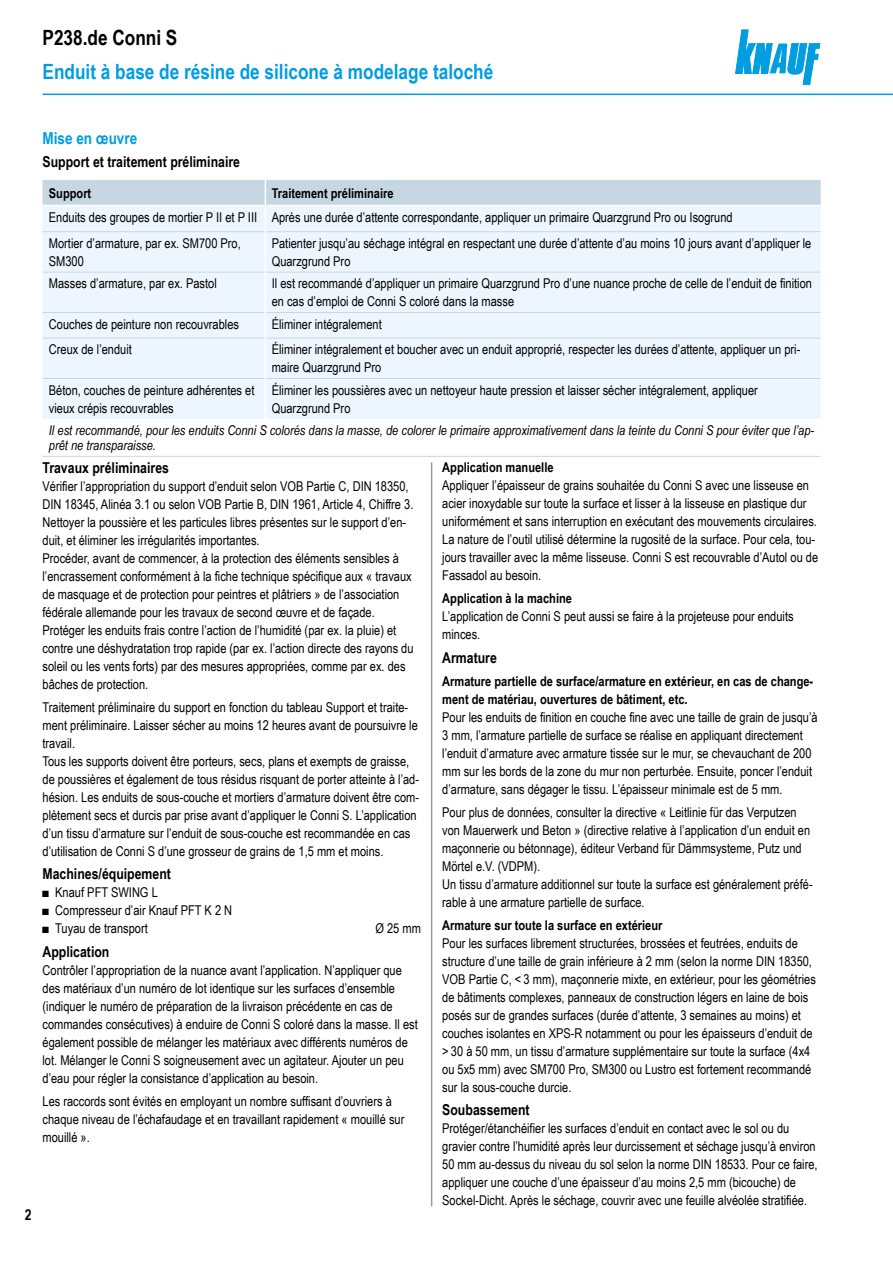
<style>
.page{position:relative;width:893px;height:1263px;background:#fff}
.page>*{position:absolute;margin:0;border:0;box-sizing:border-box;transform-origin:0 0}
.t1{font:700 21px "Arial Narrow";color:#009de0}
.t2{font:700 21px "Arial Narrow";color:#000}
.Ue3_11cyan_TB{font:700 16.5px "Arial Narrow";color:#009de0}
.Ue4_10schwarz_TB{font:700 15px "Arial Narrow";color:#000}
.Text_TB{font:13.5px/18px "Arial Narrow";color:#000}
.Tab_Text_TB{font:13.5px/18px "Arial Narrow";color:#000}
.Text_Abs_o_TB{font:13.5px/18px "Arial Narrow";color:#000}
.Ue5_9schwarz_TB{font:700 13.5px/18px "Arial Narrow";color:#000}
.Leg_Tabelle_TB{font:italic 13.5px/15px "Arial Narrow";color:#000}
.Tab_Kopf_TB{font:700 13.5px "Arial Narrow";color:#000}
</style>
<div class="page">
<svg style="left:735px;top:30px;width:85px;height:54px"></svg>
<hr style="left:43px;top:94px;width:850px;height:1px;background:#009de0">
<hr style="left:431px;top:462px;width:1px;height:744px;background:#9b9b9b">
<div style="left:43px;top:232px;width:778px;height:187px;background:#edf6fe"></div>
<hr style="left:43px;top:272px;width:222px;height:1px;background:#c6d7e4">
<hr style="left:266px;top:272px;width:555px;height:1px;background:#c6d7e4">
<hr style="left:43px;top:312px;width:222px;height:1px;background:#c6d7e4">
<hr style="left:266px;top:312px;width:555px;height:1px;background:#c6d7e4">
<hr style="left:43px;top:338px;width:222px;height:1px;background:#c6d7e4">
<hr style="left:266px;top:338px;width:555px;height:1px;background:#c6d7e4">
<hr style="left:43px;top:378px;width:222px;height:1px;background:#c6d7e4">
<hr style="left:266px;top:378px;width:555px;height:1px;background:#c6d7e4">
<svg style="left:43px;top:180px;width:778px;height:52px;background:#dae7f1"></svg>
<hr style="left:265px;top:232px;width:1px;height:40px;background:#fff">
<hr style="left:265px;top:272px;width:1px;height:41px;background:#fff">
<svg style="left:265px;top:313px;width:1px;height:25px"></svg>
<hr style="left:265px;top:338px;width:1px;height:40px;background:#fff">
<hr style="left:265px;top:378px;width:1px;height:41px;background:#fff">
<hr style="left:43px;top:456px;width:222px;height:1px;background:#c6d7e4">
<hr style="left:265px;top:456px;width:556px;height:1px;background:#c6d7e4">
<h1 class="t2" style="left:43px;top:22px;width:136px">P238.de Conni S</h1>
<h1 class="t1" style="left:43px;top:56px;width:452px">Enduit à base de résine de silicone à modelage taloché</h1>
<p class="Ue4_10schwarz_TB" style="left:25px;top:1204px;width:8px">2</p>
<p class="Ue3_11cyan_TB" style="left:43px;top:125px;width:96px">Mise en œuvre</p>
<p class="Ue4_10schwarz_TB" style="left:43px;top:151px;width:199px">Support et traitement préliminaire</p>
<p class="Tab_Kopf_TB" style="left:49px;top:183px;width:44px">Support</p>
<p class="Tab_Kopf_TB" style="left:272px;top:183px;width:123px">Traitement préliminaire</p>
<p class="Tab_Text_TB" style="left:49px;top:208px;width:210px">Enduits des groupes de mortier P II et P III</p>
<p class="Tab_Text_TB" style="left:272px;top:208px;width:462px">Après une durée d’attente correspondante, appliquer un primaire Quarzgrund Pro ou Isogrund</p>
<p class="Tab_Text_TB" style="left:49px;top:233px;width:193px">Mortier d’armature, par ex. SM700 Pro,<br>SM300</p>
<p class="Tab_Text_TB" style="left:272px;top:233px;width:541px">Patienter jusqu’au séchage intégral en respectant une durée d’attente d’au moins 10 jours avant d’appliquer le<br>Quarzgrund Pro</p>
<p class="Tab_Text_TB" style="left:49px;top:274px;width:169px">Masses d’armature, par ex. Pastol</p>
<p class="Tab_Text_TB" style="left:272px;top:274px;width:542px">Il est recommandé d’appliquer un primaire Quarzgrund Pro d’une nuance proche de celle de l’enduit de finition en cas d’emploi de Conni S coloré dans la masse</p>
<p class="Tab_Text_TB" style="left:49px;top:314px;width:192px">Couches de peinture non recouvrables</p>
<p class="Tab_Text_TB" style="left:272px;top:314px;width:112px">Éliminer intégralement</p>
<p class="Tab_Text_TB" style="left:49px;top:340px;width:85px">Creux de l’enduit</p>
<p class="Tab_Text_TB" style="left:272px;top:340px;width:530px">Éliminer intégralement et boucher avec un enduit approprié, respecter les durées d’attente, appliquer un pri&shy;maire Quarzgrund Pro</p>
<p class="Tab_Text_TB" style="left:49px;top:380px;width:207px">Béton, couches de peinture adhérentes et vieux crépis recouvrables</p>
<p class="Tab_Text_TB" style="left:272px;top:380px;width:488px">Éliminer les poussières avec un nettoyeur haute pression et laisser sécher intégralement, appliquer<br>Quarzgrund Pro</p>
<p class="Leg_Tabelle_TB" style="left:49px;top:422px;width:767px">Il est recommandé, pour les enduits Conni S colorés dans la masse, de colorer le primaire approximativement dans la teinte du Conni S pour éviter que l’ap&shy;prêt ne transparaisse.</p>
<p class="Ue5_9schwarz_TB" style="left:442px;top:458px;width:113px">Application manuelle</p>
<p class="Text_TB" style="left:442px;top:476px;width:377px">Appliquer l’épaisseur de grains souhaitée du Conni S avec une lisseuse en acier inoxydable sur toute la surface et lisser à la lisseuse en plastique dur uniformément et sans interruption en exécutant des mouvements circulaires.<br>La nature de l’outil utilisé détermine la rugosité de la surface. Pour cela, tou&shy;jours travailler avec la même lisseuse. Conni S est recouvrable d’Autol ou de Fassadol au besoin.</p>
<p class="Ue5_9schwarz_TB" style="left:442px;top:589px;width:131px">Application à la machine</p>
<p class="Text_TB" style="left:442px;top:607px;width:353px">L’application de Conni S peut aussi se faire à la projeteuse pour enduits minces.</p>
<p class="Ue4_10schwarz_TB" style="left:442px;top:646px;width:56px">Armature</p>
<p class="Ue5_9schwarz_TB" style="left:442px;top:671px;width:373px">Armature partielle de surface/armature en extérieur, en cas de change&shy;ment de matériau, ouvertures de bâtiment, etc.</p>
<p class="Text_TB" style="left:442px;top:708px;width:377px">Pour les enduits de finition en couche fine avec une taille de grain de jusqu’à 3 mm, l’armature partielle de surface se réalise en appliquant directement l’enduit d’armature avec armature tissée sur le mur, se chevauchant de 200 mm sur les bords de la zone du mur non perturbée. Ensuite, poncer l’enduit d’armature, sans dégager le tissu. L’épaisseur minimale est de 5 mm.</p>
<p class="Text_Abs_o_TB" style="left:442px;top:802px;width:369px">Pour plus de données, consulter la directive « Leitlinie für das Verputzen von Mauerwerk und Beton » (directive relative à l’application d’un enduit en maçonnerie ou bétonnage), éditeur Verband für Dämmsysteme, Putz und Mörtel e.V. (VDPM).</p>
<p class="Text_TB" style="left:442px;top:874px;width:372px">Un tissu d’armature additionnel sur toute la surface est généralement préfé&shy;rable à une armature partielle de surface.</p>
<p class="Ue5_9schwarz_TB" style="left:442px;top:915px;width:222px">Armature sur toute la surface en extérieur</p>
<p class="Text_TB" style="left:442px;top:933px;width:375px">Pour les surfaces librement structurées, brossées et feutrées, enduits de structure d’une taille de grain inférieure à 2 mm (selon la norme DIN 18350, VOB Partie C, &lt; 3 mm), maçonnerie mixte, en extérieur, pour les géométries de bâtiments complexes, panneaux de construction légers en laine de bois posés sur de grandes surfaces (durée d’attente, 3 semaines au moins) et couches isolantes en XPS-R notamment ou pour les épaisseurs d’enduit de &gt; 30 à 50 mm, un tissu d’armature supplémentaire sur toute la surface (4x4 ou 5x5 mm) avec SM700 Pro, SM300 ou Lustro est fortement recommandé sur la sous-couche durcie.</p>
<p class="Ue4_10schwarz_TB" style="left:442px;top:1098px;width:89px">Soubassement</p>
<p class="Text_TB" style="left:442px;top:1119px;width:377px">Protéger/étanchéifier les surfaces d’enduit en contact avec le sol ou du gravier contre l’humidité après leur durcissement et séchage jusqu’à environ 50 mm au-dessus du niveau du sol selon la norme DIN 18533. Pour ce faire, appliquer une couche d’une épaisseur d’au moins 2,5 mm (bicouche) de Sockel-Dicht. Après le séchage, couvrir avec une feuille alvéolée stratifiée.</p>
<p class="Ue4_10schwarz_TB" style="left:43px;top:457px;width:128px">Travaux préliminaires</p>
<p class="Text_TB" style="left:43px;top:477px;width:372px">Vérifier l’appropriation du support d’enduit selon VOB Partie C, DIN 18350, DIN 18345, Alinéa 3.1 ou selon VOB Partie B, DIN 1961, Article 4, Chiffre 3.<br>Nettoyer la poussière et les particules libres présentes sur le support d’en&shy;duit, et éliminer les irrégularités importantes.</p>
<p class="Text_TB" style="left:43px;top:549px;width:371px">Procéder, avant de commencer, à la protection des éléments sensibles à l’encrassement conformément à la fiche technique spécifique aux « travaux de masquage et de protection pour peintres et plâtriers » de l’association fédérale allemande pour les travaux de second œuvre et de façade.</p>
<p class="Text_TB" style="left:43px;top:621px;width:373px">Protéger les enduits frais contre l’action de l’humidité (par ex. la pluie) et contre une déshydratation trop rapide (par ex. l’action directe des rayons du soleil ou les vents forts) par des mesures appropriées, comme par ex. des bâches de protection.</p>
<p class="Text_Abs_o_TB" style="left:43px;top:698px;width:377px">Traitement préliminaire du support en fonction du tableau Support et traite&shy;ment préliminaire. Laisser sécher au moins 12 heures avant de poursuivre le travail.</p>
<p class="Text_TB" style="left:43px;top:752px;width:378px">Tous les supports doivent être porteurs, secs, plans et exempts de graisse, de poussières et également de tous résidus risquant de porter atteinte à l’ad&shy;hésion. Les enduits de sous-couche et mortiers d’armature doivent être com&shy;plètement secs et durcis par prise avant d’appliquer le Conni S. L’application d’un tissu d’armature sur l’enduit de sous-couche est recommandée en cas d’utilisation de Conni S d’une grosseur de grains de 1,5 mm et moins.</p>
<p class="Ue4_10schwarz_TB" style="left:43px;top:863px;width:130px">Machines/équipement</p>
<p class="Text_TB" style="left:43px;top:883px;width:117px">■ Knauf PFT SWING L</p>
<p class="Text_TB" style="left:43px;top:901px;width:191px">■ Compresseur d’air Knauf PFT K 2 N</p>
<p class="Text_TB" style="left:43px;top:919px;width:107px">■ Tuyau de transport</p>
<p class="Text_TB" style="left:375px;top:919px;width:47px">Ø 25 mm</p>
<p class="Ue4_10schwarz_TB" style="left:43px;top:940px;width:68px">Application</p>
<p class="Text_TB" style="left:43px;top:961px;width:377px">Contrôler l’appropriation de la nuance avant l’application. N’appliquer que des matériaux d’un numéro de lot identique sur les surfaces d’ensemble (indiquer le numéro de préparation de la livraison précédente en cas de commandes consécutives) à enduire de Conni S coloré dans la masse. Il est également possible de mélanger les matériaux avec différents numéros de lot. Mélanger le Conni S soigneusement avec un agitateur. Ajouter un peu d’eau pour régler la consistance d’application au besoin.</p>
<p class="Text_Abs_o_TB" style="left:43px;top:1091px;width:363px">Les raccords sont évités en employant un nombre suffisant d’ouvriers à chaque niveau de l’échafaudage et en travaillant rapidement « mouillé sur mouillé ».</p>
</div>
